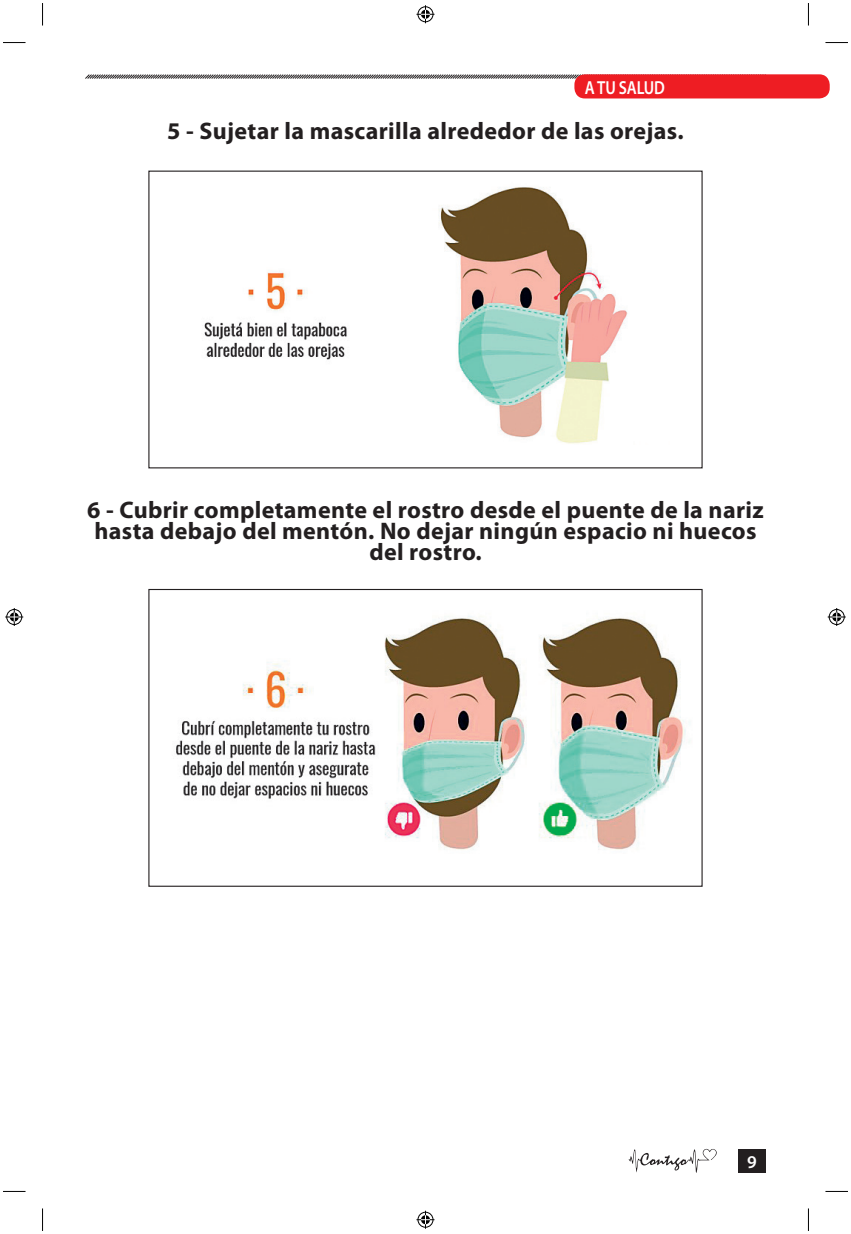
<style>
.page{position:relative;width:851px;height:1234px;background:#fff}
.page>*{position:absolute;margin:0;border:0;box-sizing:border-box;transform-origin:0 0}
.t1{font:700 24px/21px "Myriad Pro";letter-spacing:.015em;color:#231f20;text-align:center}
.t2{font:600 18.9px "Myriad Pro";letter-spacing:-.01em;color:#fff;scale:.83 1}
.t3{font:600 18px "Myriad Pro";color:#fff}
</style>
<div class="page">
<div style="left:738px;top:1148px;width:27px;height:24px;background:#231f20"></div>
<svg style="left:85px;top:74px;width:496px;height:5px;background:#929191"></svg>
<svg style="left:628px;top:1148px;width:88px;height:24px"></svg>
<img style="left:204px;top:187px;width:424px;height:257px">
<img style="left:150px;top:590px;width:550px;height:260px">
<div style="left:148px;top:588px;width:554px;height:298px;border:1px solid #231f20"></div>
<div style="left:574px;top:74px;width:255px;height:24px;background:#ee1d23;border-radius:10px"></div>
<svg style="left:3px;top:42px;width:23px;height:1px"></svg>
<svg style="left:825px;top:42px;width:22px;height:1px"></svg>
<svg style="left:3px;top:1190px;width:22px;height:1px"></svg>
<svg style="left:826px;top:1190px;width:21px;height:1px"></svg>
<svg style="left:42px;top:3px;width:1px;height:23px"></svg>
<svg style="left:42px;top:1208px;width:1px;height:22px"></svg>
<svg style="left:808px;top:3px;width:1px;height:23px"></svg>
<svg style="left:808px;top:1208px;width:1px;height:22px"></svg>
<svg style="left:416px;top:5px;width:18px;height:18px"></svg>
<svg style="left:416px;top:1210px;width:18px;height:18px"></svg>
<svg style="left:5px;top:608px;width:18px;height:18px"></svg>
<svg style="left:827px;top:608px;width:18px;height:18px"></svg>
<p class="t2" style="left:584px;top:75px;width:98px">A TU SALUD</p>
<p class="t1" style="left:167px;top:120px;width:518px">5 - Sujetar la mascarilla alrededor de las orejas.</p>
<p class="t1" style="left:87px;top:498px;width:677px">6 - Cubrir completamente el rostro desde el puente de la nariz hasta debajo del mentón. No dejar ningún espacio ni huecos del rostro.</p>
<p class="t3" style="left:747px;top:1149px;width:11px">9</p>
</div>
